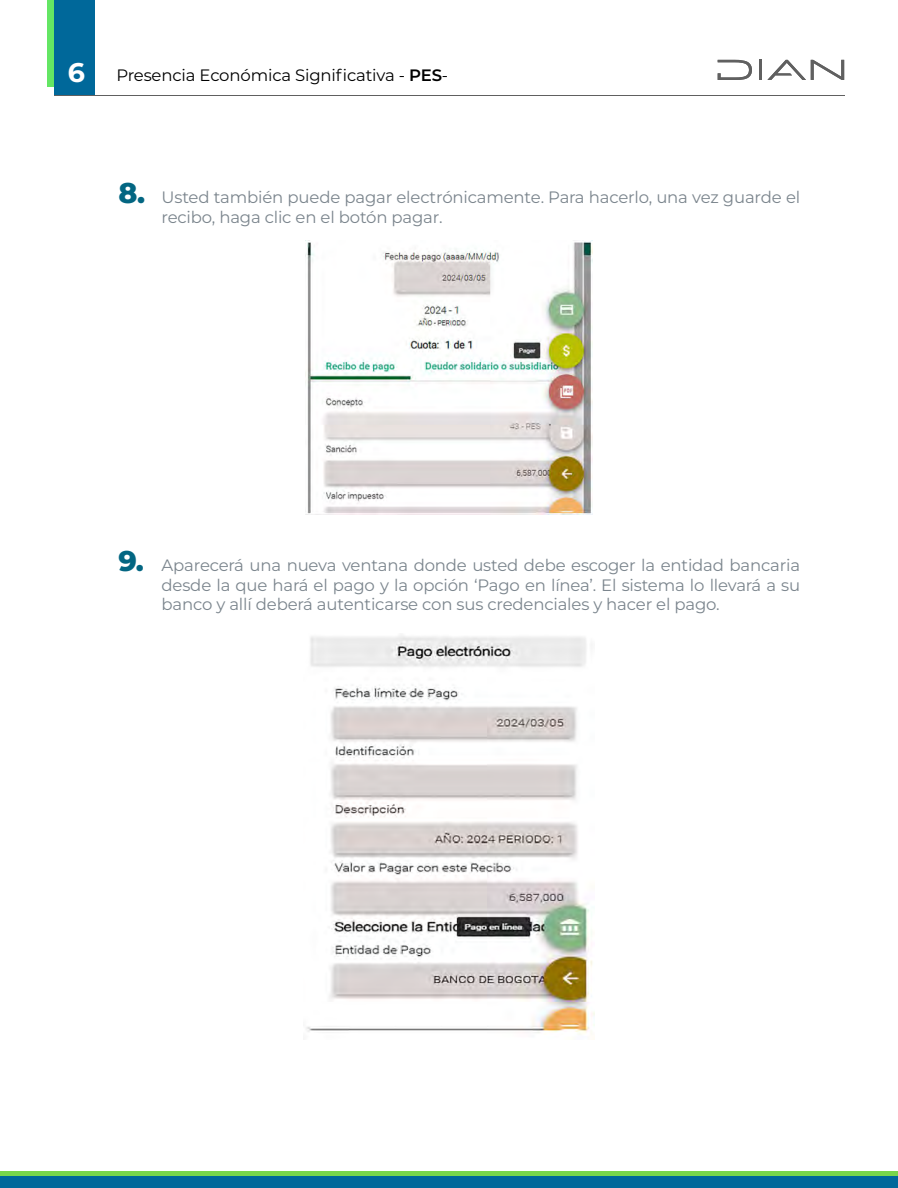
<style>
.page{position:relative;width:898px;height:1188px;background:#fff}
.page>*{position:absolute;margin:0;border:0;box-sizing:border-box;transform-origin:0 0}
.t1{font:100 28.5px "Montserrat";color:#036682}
.t2{font:100 16.5px/19.8px "Montserrat";letter-spacing:-.01em;color:#7b858d}
.t3{font:16.5px "Montserrat";letter-spacing:-.01em;color:#000}
.s1{font-weight:100;font-size:27px;color:#fff}
.s2{font-weight:600}
.s3{font-size:28.5px;color:#036682}
</style>
<div class="page">
<div style="left:0;top:1172px;width:898px;height:16px;background:#78d64b"></div>
<div style="left:47px;top:0;width:12px;height:86px;background:#64e664"></div>
<div style="left:54px;top:0;width:41px;height:95px;background:#00689a"></div>
<hr style="left:54px;top:95px;width:791px;height:1px;background:#606060">
<svg style="left:718px;top:60px;width:34px;height:20px"></svg>
<hr style="left:759px;top:60px;width:3px;height:20px;background:#606060">
<svg style="left:767px;top:60px;width:77px;height:20px"></svg>
<div style="left:0;top:1176px;width:898px;height:12px;background:#00689a"></div>
<img style="left:306px;top:240px;width:286px;height:274px">
<img style="left:306px;top:635px;width:289px;height:399px">
<p class="t3" style="left:68px;top:64px;width:382px"><span class="s1">6</span> Presencia Económica Significativa - <span class="s2">PES</span>-</p>
<h1 class="t1" style="left:118px;top:174px;width:28px">8.</h1>
<p class="t2" style="left:162px;top:187px;width:640px">Usted también puede pagar electrónicamente. Para hacerlo, una vez guarde el recibo, haga clic en el botón pagar.</p>
<p class="t2" style="left:162px;top:555px;width:640px;text-align:justify;text-indent:-43px"><span class="s3">9.</span> Aparecerá una nueva ventana donde usted debe escoger la entidad bancaria desde la que hará el pago y la opción ‘Pago en línea’. El sistema lo llevará a su banco y allí deberá autenticarse con sus credenciales y hacer el pago.</p>
</div>
